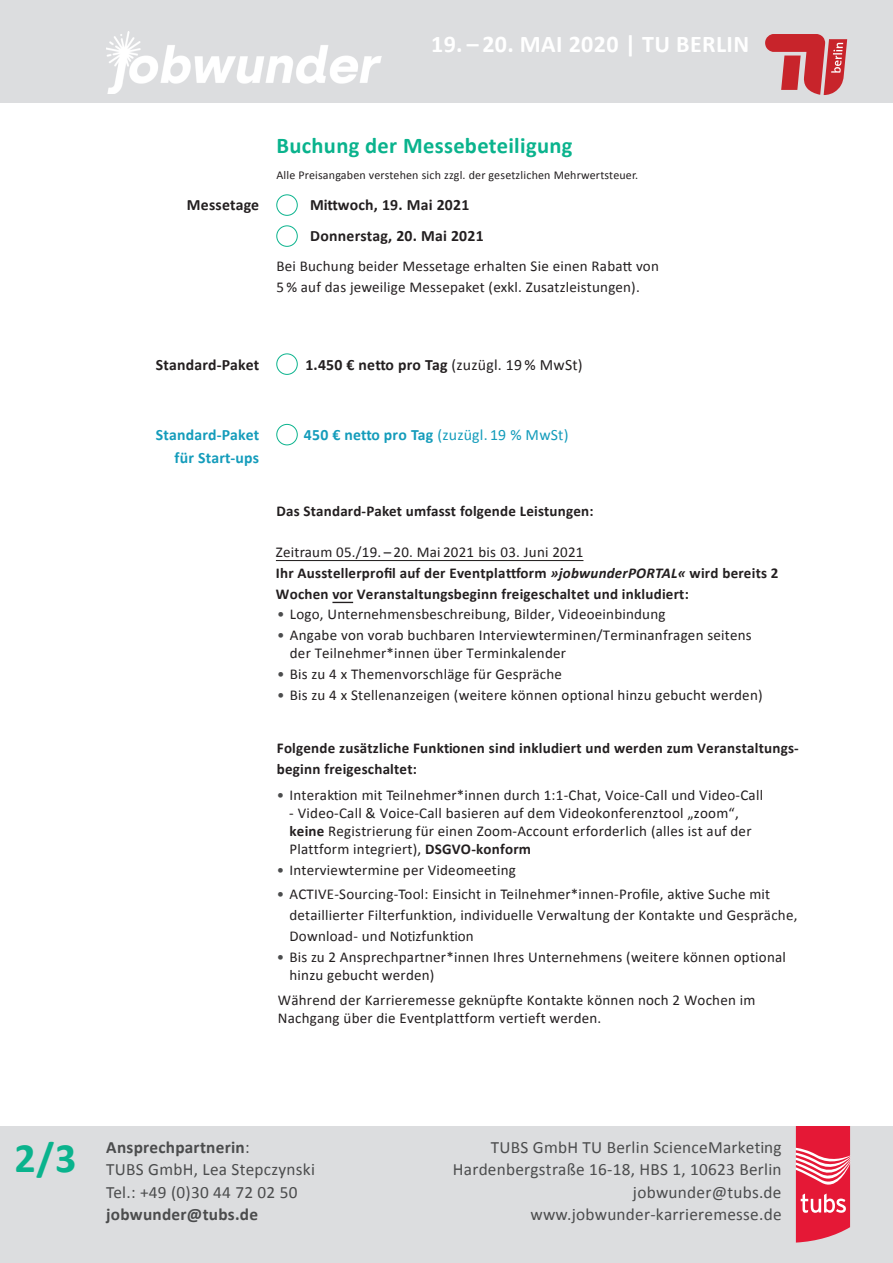
<style>
.page{position:relative;width:893px;height:1263px;background:#fff}
.page>*{position:absolute;margin:0;border:0;box-sizing:border-box;transform-origin:0 0}
.t1{font:700 42px "Calibri";color:#0ab38d}
.t2{font:700 24px "Calibri";letter-spacing:.015em;color:#fff}
.t3{font:700 22.5px "Calibri";letter-spacing:.015em;color:#0ab38d}
.t4{font:17.25px/22.5px "Calibri";letter-spacing:.015em;color:#4b4c4d;text-align:right}
.t5{font:700 17.25px "Calibri";letter-spacing:.015em;color:#4b4c4d}
.t6{font:700 15.75px/31px "Calibri";letter-spacing:.015em;color:#231f20}
.t7{font:15.75px "Calibri";letter-spacing:.015em;color:#149cbb}
.t8{font:700 15.75px "Calibri";letter-spacing:.015em;color:#149cbb}
.t9{font:700 15.75px "Calibri";letter-spacing:.015em;color:#149cbb}
.t10{font:700 15.75px "Calibri";letter-spacing:.015em;color:#231f20}
.t11{font:15px/18px "Calibri";letter-spacing:.015em;color:#231f20}
.t12{font:700 15px/21px "Calibri";letter-spacing:.015em;color:#231f20}
.t13{font:12px "Calibri";letter-spacing:.015em;color:#231f20}
.s1{font-style:inherit}
.s2{font-weight:400}
.s3{font-weight:700}
.s4{font-style:italic}
.s5{color:#4b4c4d}
</style>
<div class="page">
<div style="left:0;top:0;width:893px;height:102px;background:#dcdddf"></div>
<div style="left:0;top:1127px;width:893px;height:136px;background:#dcdddf"></div>
<svg style="left:796px;top:1127px;width:54px;height:115px;background:#e8455d"></svg>
<img style="left:106px;top:31px;width:276px;height:63px">
<svg style="left:765px;top:34px;width:82px;height:61px"></svg>
<div style="left:276px;top:194px;width:22px;height:22px;border:1px solid #0ab38d;border-radius:50%"></div>
<div style="left:276px;top:225px;width:22px;height:22px;border:1px solid #0ab38d;border-radius:50%"></div>
<div style="left:276px;top:353px;width:22px;height:22px;border:1px solid #0ab38d;border-radius:50%"></div>
<div style="left:276px;top:424px;width:22px;height:21px;border:1px solid #0ab38d;border-radius:50%"></div>
<svg style="left:332px;top:602px;width:21px;height:1px"></svg>
<hr style="left:276px;top:560px;width:307px;height:1px;background:#231f20">
<h2 class="t2" style="left:431px;top:27px;width:319px">19. – 20. MAI 2020 | TU BERLIN</h2>
<h3 class="t3" style="left:276px;top:130px;width:298px">Buchung der Messebeteiligung</h3>
<p class="t13" style="left:276px;top:168px;width:363px">Alle Preisangaben verstehen sich zzgl. der gesetzlichen Mehrwertsteuer.</p>
<p class="t10" style="left:187px;top:194px;width:74px">Messetage</p>
<p class="t6" style="left:310px;top:189px;width:175px">Mittwoch, 1<span class="s1">9</span>. <span class="s1">Mai</span> 202<span class="s1">1<br></span>Donnerstag, 2<span class="s1">0</span>. <span class="s1">Mai</span> 202<span class="s1">1</span></p>
<p class="t11" style="left:276px;top:255px;width:384px;line-height:21px">Bei Buchung beider Messetage erhalten Sie einen Rabatt von<br>5 % auf das jeweilige Messepaket (exkl. Zusatzleistungen).</p>
<p class="t6" style="left:156px;top:348px;width:105px">Standard-Paket</p>
<p class="t6" style="left:305px;top:348px;width:279px">1.450 € netto pro Tag <span class="s2">(zuzügl. 19 % MwSt)</span></p>
<p class="t8" style="left:156px;top:425px;width:105px">Standard-Paket</p>
<p class="t7" style="left:304px;top:425px;width:266px"><span class="s3">450 € netto pro Tag</span> (zuzügl. 19 % MwSt)</p>
<p class="t9" style="left:175px;top:446px;width:86px">für Start-ups</p>
<p class="t12" style="left:276px;top:499px;width:319px">Das Standard-Paket umfasst folgende Leistungen:</p>
<p class="t12" style="left:276px;top:541px;width:504px"><span class="s2">Zeitraum 05./19. – 20. Mai 2021 bis 03. Juni 2021<br></span>Ihr Ausstellerprofil auf der Eventplattform <span class="s4">»jobwunderPORTAL«</span> <span class="s1">wird bereits 2<br>Wochen</span> vor Veranstaltungsbeginn freigeschaltet und inkludiert:</p>
<p class="t11" style="left:277px;top:604px;width:390px"><span class="s5">•</span> Logo, Unternehmensbeschreibung, Bilder, Videoeinbindung</p>
<p class="t11" style="left:290px;top:626px;width:463px;text-indent:-13px"><span class="s5">•</span> Angabe von vorab buchbaren Interviewterminen/Terminanfragen seitens der Teilnehmer*innen über Terminkalender</p>
<p class="t11" style="left:277px;top:664px;width:286px"><span class="s5">•</span> Bis zu 4 x Themenvorschläge für Gespräche</p>
<p class="t11" style="left:277px;top:685px;width:487px"><span class="s5">•</span> Bis zu 4 x Stellenanzeigen (weitere können optional hinzu gebucht werden)</p>
<p class="t12" style="left:277px;top:736px;width:523px">Folgende zusätzliche Funktionen sind inkludiert und werden zum Veranstaltungs&shy;beginn freigeschaltet:</p>
<p class="t11" style="left:277px;top:785px;width:488px"><span class="s5">•</span> Interaktion mit Teilnehmer*innen durch 1:1-Chat, Voice-Call und Video-Call</p>
<p class="t11" style="left:289px;top:804px;width:464px">- Video-Call &amp; Voice-Call basieren auf dem Videokonferenztool „zoom“, <span class="s3">keine</span> Registrierung für einen Zoom-Account erforderlich (alles ist auf der<br>Plattform integriert), <span class="s3">DSGVO-konform</span></p>
<p class="t11" style="left:277px;top:861px;width:241px"><span class="s5">•</span> Interviewtermine per Videomeeting</p>
<p class="t11" style="left:289px;top:883px;width:509px;line-height:21px;text-indent:-13px"><span class="s5">•</span> ACTIVE-Sourcing-Tool: Einsicht in Teilnehmer*innen-Profile, aktive Suche mit detaillierter Filterfunktion, individuelle Verwaltung der Kontakte und Gespräche,<br>Download- und Notizfunktion</p>
<p class="t11" style="left:289px;top:947px;width:498px;text-indent:-13px"><span class="s5">•</span> Bis zu 2 Ansprechpartner*innen Ihres Unternehmens (weitere können optional hinzu gebucht werden)</p>
<p class="t11" style="left:278px;top:991px;width:479px">Während der Karrieremesse geknüpfte Kontakte können noch 2 Wochen im<br>Nachgang über die Eventplattform vertieft werden.</p>
<h1 class="t1" style="left:15px;top:1132px;width:63px">2/3</h1>
<p class="t4" style="left:106px;top:1135px;width:210px;text-align:left"><span class="s3">Ansprechpartnerin</span>:<br>TUBS GmbH, Lea Stepczynski<br>Tel.: +49 (0)30 44 72 02 50</p>
<p class="t5" style="left:106px;top:1202px;width:153px">jobwunder@tubs.de</p>
<p class="t4" style="left:453px;top:1135px;width:330px">TUBS GmbH TU Berlin ScienceMarketing Hardenbergstraße 16-18, HBS 1, 10623 Berlin jobwunder@tubs.de www.jobwunder-karrieremesse.de</p>
</div>
